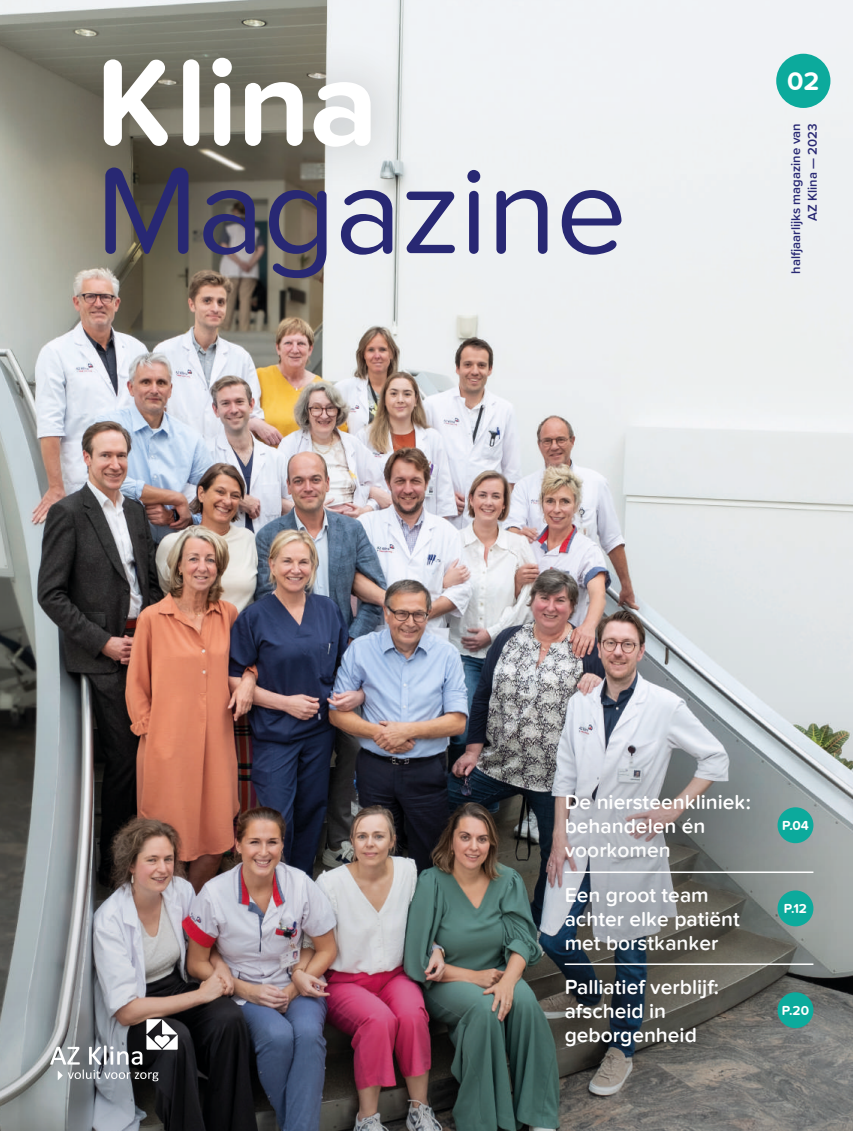
<style>
.page{position:relative;width:853px;height:1131px;background:#fff}
.page>*{position:absolute;margin:0;border:0;box-sizing:border-box;transform-origin:0 0}
.t1{font:127.35px "Proxima Nova Soft";letter-spacing:-.01em;color:#282873}
.t2{font:700 127.35px "Proxima Nova Soft";letter-spacing:-.01em;color:#fff}
.t3{font:700 26.4px "Proxima Nova Soft";color:#fff}
.t4{font:600 21px/24px "Proxima Nova Soft";color:#fff}
.t5{font:700 13.5px "Proxima Nova Soft";color:#fff}
.t6{font:600 13.05px/16.8px "Proxima Nova";color:#282873;text-align:right}
</style>
<div class="page">
<img style="left:0;top:0;width:853px;height:446px">
<img style="left:0;top:446px;width:853px;height:684px">
<div style="left:776px;top:54px;width:54px;height:54px;background:#0caa9c;border-radius:50%"></div>
<svg style="left:512px;top:742px;width:284px;height:93px;background:#96989c"></svg>
<svg style="left:512px;top:835px;width:273px;height:91px;background:#525b5b"></svg>
<svg style="left:512px;top:926px;width:254px;height:172px;background:#5a605c"></svg>
<div style="left:547px;top:840px;width:306px;height:94px;background:#1d1d1b;opacity:.5"></div>
<hr style="left:565px;top:871px;width:248px;height:1px;background:#fff">
<div style="left:547px;top:931px;width:306px;height:95px;background:#1d1d1b;opacity:.5"></div>
<hr style="left:565px;top:963px;width:248px;height:1px;background:#fff">
<div style="left:778px;top:807px;width:35px;height:36px;background:#0caa9c;border-radius:50%"></div>
<div style="left:778px;top:890px;width:35px;height:36px;background:#0caa9c;border-radius:50%"></div>
<div style="left:778px;top:992px;width:35px;height:35px;background:#0caa9c;border-radius:50%"></div>
<div style="left:57px;top:13px;width:360px;height:180px;background:#1d1d1b;opacity:.25"></div>
<svg style="left:50px;top:1019px;width:128px;height:62px;background:#7a7c80"></svg>
<h1 class="t2" style="left:95px;top:31px;width:285px">Klina</h1>
<h1 class="t1" style="left:95px;top:140px;width:534px">Magazine</h1>
<p class="t3" style="left:787px;top:66px;width:34px">02</p>
<p class="t6" style="left:787px;top:274px;width:152px;rotate:-90deg">halfjaarlijks magazine van<br>AZ Klina — 2023</p>
<p class="t4" style="left:565px;top:790px;width:188px">De niersteenkliniek: behandelen én voorkomen</p>
<p class="t4" style="left:565px;top:883px;width:177px">Een groot team achter elke patiënt met borstkanker</p>
<p class="t4" style="left:565px;top:975px;width:156px">Palliatief verblijf: afscheid in geborgenheid</p>
<p class="t5" style="left:782px;top:818px;width:28px">P.04</p>
<p class="t5" style="left:784px;top:900px;width:25px">P.12</p>
<p class="t5" style="left:782px;top:1003px;width:29px">P.20</p>
</div>
